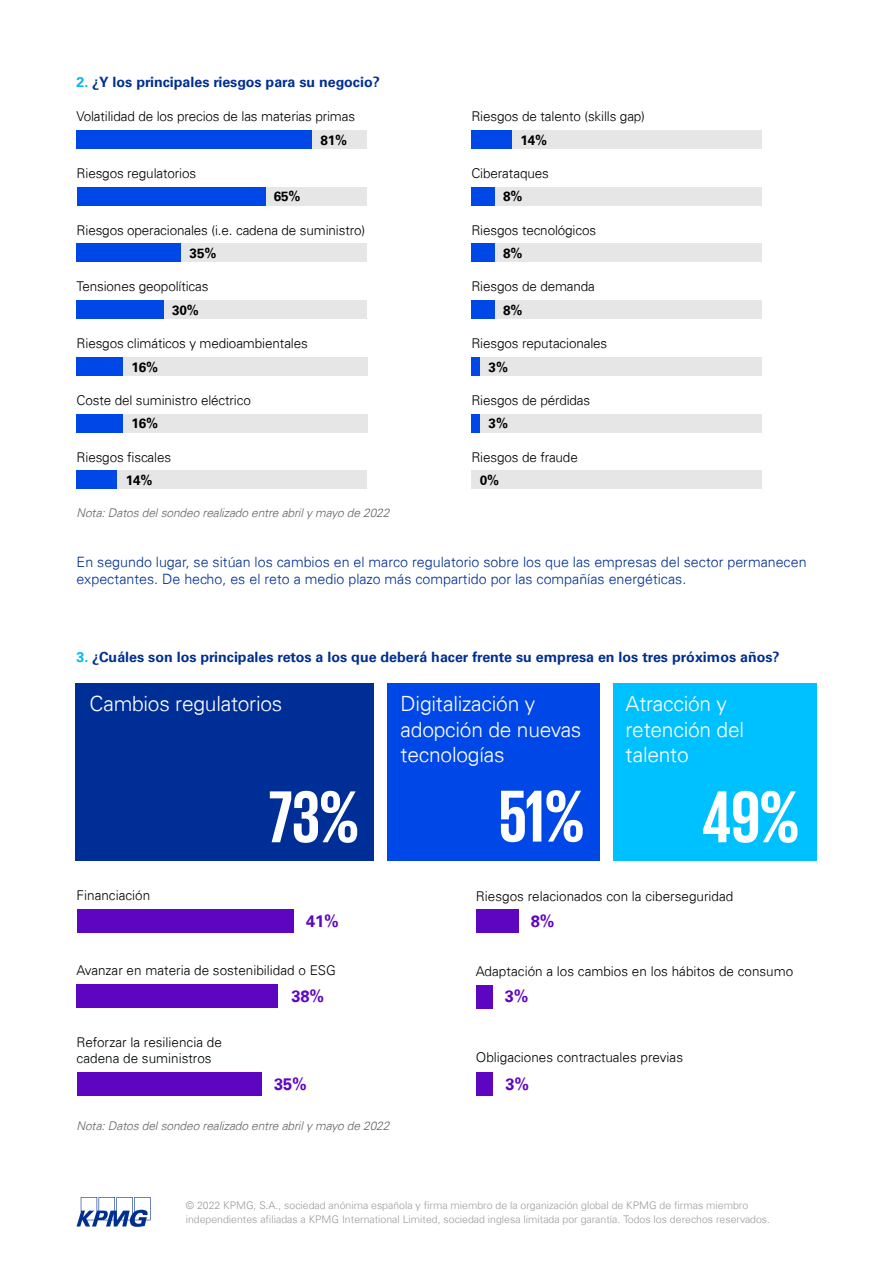
<style>
.page{position:relative;width:893px;height:1263px;background:#fff}
.page>*{position:absolute;margin:0;border:0;box-sizing:border-box;transform-origin:0 0}
.t1{font:700 75px "KPMG";color:#fff}
.t2{font:300 21px/25.2px "Univers 45";letter-spacing:-.01em;color:#fff}
.t3{font:700 16.5px "Universfor KPMG";color:#5e05c1}
.t4{font:300 14.25px/17.1px "Univers 45";color:#002f91}
.t5{font:700 14.25px "Univers 65";color:#002f91}
.t6{font:300 13.5px/16.5px "Univers 45";letter-spacing:-.01em;color:#000}
.t7{font:700 13.5px "Univers 65";letter-spacing:-.01em;color:#000}
.t8{font:italic 300 12px "Univers 45";letter-spacing:-.01em;color:#666}
.t9{font:300 10.5px/13.5px "Universfor KPMG";color:#9a9a9a}
.s1{color:#00b9f7}
</style>
<div class="page">
<div style="left:312px;top:130px;width:55px;height:19px;background:#e6e6e6"></div>
<div style="left:77px;top:130px;width:235px;height:19px;background:#0047e7"></div>
<div style="left:265px;top:187px;width:102px;height:18px;background:#e6e6e6"></div>
<div style="left:77px;top:187px;width:188px;height:18px;background:#0047e7"></div>
<div style="left:181px;top:244px;width:186px;height:18px;background:#e6e6e6"></div>
<div style="left:77px;top:244px;width:104px;height:18px;background:#0047e7"></div>
<div style="left:164px;top:300px;width:203px;height:19px;background:#e6e6e6"></div>
<div style="left:77px;top:300px;width:87px;height:19px;background:#0047e7"></div>
<div style="left:123px;top:357px;width:244px;height:19px;background:#e6e6e6"></div>
<div style="left:77px;top:357px;width:46px;height:19px;background:#0047e7"></div>
<div style="left:123px;top:414px;width:244px;height:18px;background:#e6e6e6"></div>
<div style="left:77px;top:414px;width:46px;height:18px;background:#0047e7"></div>
<div style="left:117px;top:471px;width:250px;height:18px;background:#e6e6e6"></div>
<div style="left:77px;top:471px;width:40px;height:18px;background:#0047e7"></div>
<div style="left:512px;top:130px;width:250px;height:19px;background:#e6e6e6"></div>
<div style="left:471px;top:130px;width:41px;height:19px;background:#0047e7"></div>
<div style="left:495px;top:187px;width:267px;height:18px;background:#e6e6e6"></div>
<div style="left:471px;top:187px;width:24px;height:18px;background:#0047e7"></div>
<div style="left:495px;top:244px;width:267px;height:18px;background:#e6e6e6"></div>
<div style="left:471px;top:244px;width:24px;height:18px;background:#0047e7"></div>
<div style="left:495px;top:300px;width:267px;height:19px;background:#e6e6e6"></div>
<div style="left:471px;top:300px;width:24px;height:19px;background:#0047e7"></div>
<div style="left:480px;top:357px;width:282px;height:19px;background:#e6e6e6"></div>
<div style="left:471px;top:357px;width:9px;height:19px;background:#0047e7"></div>
<div style="left:480px;top:414px;width:282px;height:18px;background:#e6e6e6"></div>
<div style="left:471px;top:414px;width:9px;height:18px;background:#0047e7"></div>
<div style="left:471px;top:471px;width:291px;height:18px;background:#e6e6e6"></div>
<div style="left:75px;top:683px;width:299px;height:178px;background:#002e97"></div>
<div style="left:387px;top:683px;width:212px;height:178px;background:#0047e7"></div>
<div style="left:613px;top:683px;width:203px;height:178px;background:#00c1ff"></div>
<div style="left:77px;top:909px;width:216px;height:24px;background:#5e05c1"></div>
<div style="left:476px;top:910px;width:42px;height:23px;background:#5e05c1"></div>
<div style="left:77px;top:985px;width:201px;height:23px;background:#5e05c1"></div>
<div style="left:476px;top:985px;width:16px;height:23px;background:#5e05c1"></div>
<div style="left:77px;top:1072px;width:184px;height:23px;background:#5e05c1"></div>
<div style="left:476px;top:1072px;width:16px;height:23px;background:#5e05c1"></div>
<svg style="left:77px;top:1197px;width:74px;height:30px"></svg>
<p class="t5" style="left:77px;top:74px;width:305px"><span class="s1">2.</span> ¿Y los principales riesgos para su negocio?</p>
<p class="t6" style="left:77px;top:108px;width:280px">Volatilidad de los precios de las materias primas</p>
<p class="t7" style="left:320px;top:132px;width:28px">81%</p>
<p class="t6" style="left:77px;top:165px;width:121px">Riesgos regulatorios</p>
<p class="t7" style="left:274px;top:189px;width:28px">65%</p>
<p class="t6" style="left:77px;top:222px;width:290px">Riesgos operacionales (i.e. cadena de suministro)</p>
<p class="t7" style="left:190px;top:245px;width:28px">35%</p>
<p class="t6" style="left:77px;top:278px;width:133px">Tensiones geopolíticas</p>
<p class="t7" style="left:172px;top:302px;width:28px">30%</p>
<p class="t6" style="left:77px;top:335px;width:233px">Riesgos climáticos y medioambientales</p>
<p class="t7" style="left:132px;top:359px;width:28px">16%</p>
<p class="t6" style="left:77px;top:392px;width:176px">Coste del suministro eléctrico</p>
<p class="t7" style="left:132px;top:416px;width:28px">16%</p>
<p class="t6" style="left:77px;top:448px;width:96px">Riesgos fiscales</p>
<p class="t7" style="left:126px;top:472px;width:28px">14%</p>
<p class="t8" style="left:77px;top:506px;width:314px">Nota: Datos del sondeo realizado entre abril y mayo de 2022</p>
<p class="t6" style="left:471px;top:108px;width:175px">Riesgos de talento (skills gap)</p>
<p class="t7" style="left:520px;top:132px;width:28px">14%</p>
<p class="t6" style="left:471px;top:165px;width:79px">Ciberataques</p>
<p class="t7" style="left:503px;top:189px;width:21px">8%</p>
<p class="t6" style="left:471px;top:222px;width:126px">Riesgos tecnológicos</p>
<p class="t7" style="left:503px;top:245px;width:21px">8%</p>
<p class="t6" style="left:471px;top:278px;width:125px">Riesgos de demanda</p>
<p class="t7" style="left:503px;top:302px;width:21px">8%</p>
<p class="t6" style="left:471px;top:335px;width:137px">Riesgos reputacionales</p>
<p class="t7" style="left:489px;top:359px;width:21px">3%</p>
<p class="t6" style="left:471px;top:392px;width:120px">Riesgos de pérdidas</p>
<p class="t7" style="left:489px;top:416px;width:21px">3%</p>
<p class="t6" style="left:471px;top:448px;width:108px">Riesgos de fraude</p>
<p class="t7" style="left:480px;top:472px;width:21px">0%</p>
<p class="t4" style="left:77px;top:553px;width:731px">En segundo lugar, se sitúan los cambios en el marco regulatorio sobre los que las empresas del sector permanecen expectantes. De hecho, es el reto a medio plazo más compartido por las compañías energéticas.</p>
<p class="t5" style="left:77px;top:649px;width:705px"><span class="s1">3.</span> ¿Cuáles son los principales retos a los que deberá hacer frente su empresa en los tres próximos años?</p>
<h2 class="t2" style="left:90px;top:691px;width:194px">Cambios regulatorios</h2>
<h2 class="t2" style="left:401px;top:691px;width:182px">Digitalización y adopción de nuevas tecnologías</h2>
<h2 class="t2" style="left:625px;top:691px;width:120px">Atracción y retención del talento</h2>
<h1 class="t1" style="left:269px;top:779px;width:92px">73%</h1>
<h1 class="t1" style="left:499px;top:778px;width:88px">51%</h1>
<h1 class="t1" style="left:702px;top:779px;width:99px">49%</h1>
<p class="t6" style="left:77px;top:887px;width:75px">Financiación</p>
<p class="t6" style="left:476px;top:888px;width:259px">Riesgos relacionados con la ciberseguridad</p>
<p class="t3" style="left:306px;top:911px;width:34px">41%</p>
<p class="t3" style="left:531px;top:911px;width:25px">8%</p>
<p class="t6" style="left:77px;top:962px;width:261px">Avanzar en materia de sostenibilidad o ESG</p>
<p class="t6" style="left:476px;top:963px;width:319px">Adaptación a los cambios en los hábitos de consumo</p>
<p class="t6" style="left:77px;top:1034px;width:147px">Reforzar la resiliencia de cadena de suministros</p>
<p class="t3" style="left:292px;top:987px;width:34px">38%</p>
<p class="t3" style="left:505px;top:987px;width:25px">3%</p>
<p class="t6" style="left:476px;top:1049px;width:209px">Obligaciones contractuales previas</p>
<p class="t3" style="left:274px;top:1074px;width:34px">35%</p>
<p class="t3" style="left:505px;top:1074px;width:25px">3%</p>
<p class="t8" style="left:77px;top:1118px;width:314px">Nota: Datos del sondeo realizado entre abril y mayo de 2022</p>
<p class="t9" style="left:186px;top:1198px;width:586px">© 2022 KPMG, S.A., sociedad anónima española y firma miembro de la organización global de KPMG de firmas miembro independientes afiliadas a KPMG International Limited, sociedad inglesa limitada por garantía. Todos los derechos reservados.</p>
</div>
